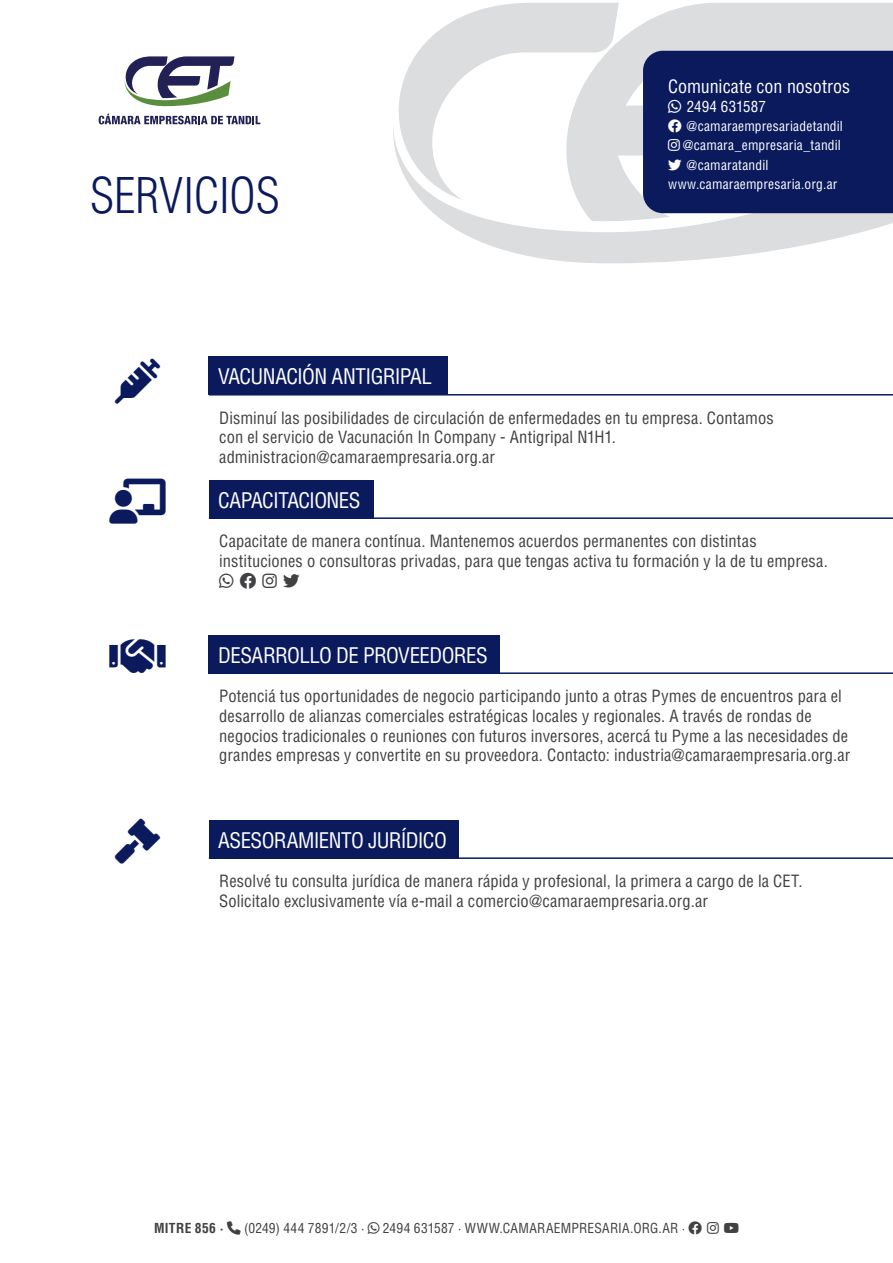
<style>
.page{position:relative;width:893px;height:1263px;background:#fff}
.page>*{position:absolute;margin:0;border:0;box-sizing:border-box;transform-origin:0 0}
.t1{font:300 condensed 48px "Helvetica LT Std";letter-spacing:-.005em;color:#0a1a5d}
.t2{font:condensed 21px "Helvetica LT Std";letter-spacing:-.03em;color:#fff}
.t3{font:condensed 18px "Helvetica LT Std";color:#fff}
.t4{font:condensed 16.5px/19.8px "Helvetica LT Std";letter-spacing:.005em;color:#414042}
.t5{font:condensed 15px "Helvetica LT Std";letter-spacing:.005em;color:#fff}
.t6{font:condensed 13.5px "Helvetica LT Std";letter-spacing:.015em;color:#fff}
.t7{font:condensed 13.5px "Helvetica LT Std";letter-spacing:.015em;color:#414042}
.t8{font:700 condensed 13.5px "Helvetica LT Std";letter-spacing:.03em;color:#414042}
</style>
<div class="page">
<svg style="left:421px;top:200px;width:472px;height:63px;fill:#dcddde"></svg>
<svg style="left:393px;top:3px;width:173px;height:197px"></svg>
<svg style="left:566px;top:3px;width:327px;height:218px;background:#e0e1e2"></svg>
<div style="left:209px;top:357px;width:239px;height:38px;background:#0a1a5d"></div>
<hr style="left:209px;top:394px;width:684px;height:1px;background:#0a1a5d">
<div style="left:209px;top:480px;width:164px;height:38px;background:#0a1a5d"></div>
<hr style="left:209px;top:517px;width:684px;height:2px;background:#0a1a5d">
<div style="left:209px;top:635px;width:291px;height:38px;background:#0a1a5d"></div>
<hr style="left:209px;top:672px;width:684px;height:2px;background:#0a1a5d">
<div style="left:209px;top:820px;width:250px;height:38px;background:#0a1a5d"></div>
<hr style="left:209px;top:857px;width:684px;height:2px;background:#0a1a5d">
<svg style="left:124px;top:56px;width:111px;height:50px"></svg>
<svg style="left:99px;top:114px;width:161px;height:10px"></svg>
<div style="left:643px;top:51px;width:250px;height:162px;background:#0a1a5d"></div>
<h1 class="t1" style="left:90px;top:165px;width:191px">SERVICIOS</h1>
<p class="t2" style="left:218px;top:363px;width:215px">VACUNACIÓN ANTIGRIPAL</p>
<p class="t3" style="left:668px;top:75px;width:183px">Comunicate con nosotros</p>
<p class="t5" style="left:687px;top:97px;width:81px">2494 631587</p>
<p class="t6" style="left:687px;top:118px;width:158px">@camaraempresariadetandil</p>
<p class="t6" style="left:683px;top:137px;width:160px">@camara_empresaria_tandil</p>
<p class="t6" style="left:687px;top:156px;width:83px">@camaratandil</p>
<p class="t6" style="left:668px;top:175px;width:171px">www.camaraempresaria.org.ar</p>
<p class="t4" style="left:219px;top:407px;width:556px">Disminuí las posibilidades de circulación de enfermedades en tu empresa. Contamos con el servicio de Vacunación In Company - Antigripal N1H1. administracion@camaraempresaria.org.ar</p>
<p class="t2" style="left:218px;top:487px;width:144px">CAPACITACIONES</p>
<p class="t4" style="left:219px;top:531px;width:610px">Capacitate de manera contínua. Mantenemos acuerdos permanentes con distintas instituciones o consultoras privadas, para que tengas activa tu formación y la de tu empresa.</p>
<p class="t2" style="left:218px;top:642px;width:271px">DESARROLLO DE PROVEEDORES</p>
<p class="t4" style="left:219px;top:686px;width:632px">Potenciá tus oportunidades de negocio participando junto a otras Pymes de encuentros para el desarrollo de alianzas comerciales estratégicas locales y regionales. A través de rondas de negocios tradicionales o reuniones con futuros inversores, acercá tu Pyme a las necesidades de grandes empresas y convertite en su proveedora. Contacto: industria@camaraempresaria.org.ar</p>
<p class="t2" style="left:218px;top:827px;width:230px">ASESORAMIENTO JURÍDICO</p>
<p class="t4" style="left:219px;top:871px;width:585px">Resolvé tu consulta jurídica de manera rápida y profesional, la primera a cargo de la CET.<br>Solicitalo exclusivamente vía e-mail a comercio@camaraempresaria.org.ar</p>
<p class="t8" style="left:154px;top:1220px;width:71px">MITRE 856 ·</p>
<p class="t7" style="left:244px;top:1220px;width:122px">(0249) 444 7891/2/3 ·</p>
<p class="t7" style="left:383px;top:1220px;width:304px">2494 631587 · WWW.CAMARAEMPRESARIA.ORG.AR ·</p>
</div>
